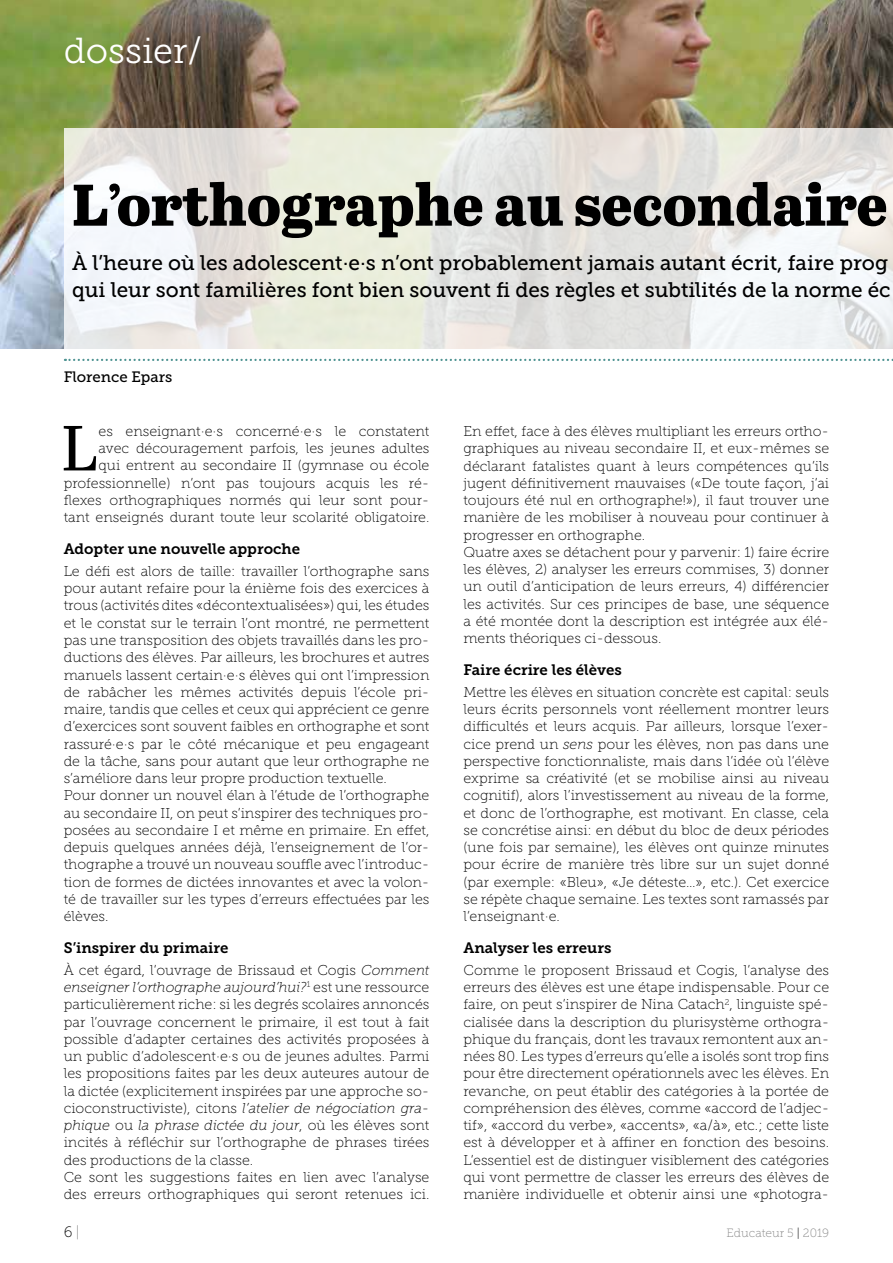
<style>
.page{position:relative;width:893px;height:1263px;background:#fff}
.page>*{position:absolute;margin:0;border:0;box-sizing:border-box;transform-origin:0 0}
.t1{font:63.6px "Abril Text";color:#000}
.t2{font:800 58.5px "Abril Text";color:#000}
.t3{font:36px "Museo Slab 300";color:#fff}
.t4{font:21px/27px "Museo Slab 500";color:#000}
.t5{font:15px "Museo Slab 700";color:#000}
.t6{font:15px "Museo Slab 500";color:#000}
.t7{font:15px "Museo Slab 100";color:#000}
.t8{font:14.25px/17.2px "Museo Slab 100";color:#000}
.t9{font:12px "Museo Slab 100";color:#878787}
.s1{font-style:italic}
.s2{color:#878787}
.s3{color:#000}
</style>
<div class="page">
<img style="left:0;top:0;width:893px;height:349px">
<svg style="left:64px;top:128px;width:829px;height:221px"></svg>
<svg style="left:65px;top:359px;width:828px;height:2px"></svg>
<h3 class="t3" style="left:64px;top:31px;width:140px">dossier/</h3>
<h2 class="t2" style="left:72px;top:162px;width:817px">L’orthographe au secondaire</h2>
<h3 class="t4" style="left:72px;top:249px;width:820px">À l’heure où les adolescent·e·s n’ont probablement jamais autant écrit, faire prog qui leur sont familières font bien souvent fi des règles et subtilités de la norme éc</h3>
<p class="t6" style="left:64px;top:369px;width:110px">Florence Epars</p>
<p class="t8" style="left:64px;top:422px;width:367px;text-align:right">es enseignant·e·s concerné·e·s le constatent<br>avec découragement parfois, les jeunes adultes<br>qui entrent au secondaire II (gymnase ou école professionnelle) n’ont pas toujours acquis les ré&shy;flexes orthographiques normés qui leur sont pour&shy;tant enseignés durant toute leur scolarité obligatoire.</p>
<p class="t5" style="left:64px;top:541px;width:238px">Adopter une nouvelle approche</p>
<p class="t8" style="left:64px;top:562px;width:367px">Le défi est alors de taille: travailler l’orthographe sans pour autant refaire pour la énième fois des exercices à trous (activités dites «décontextualisées») qui, les études et le constat sur le terrain l’ont montré, ne permettent pas une transposition des objets travaillés dans les pro&shy;ductions des élèves. Par ailleurs, les brochures et autres manuels lassent certain·e·s élèves qui ont l’impression de rabâcher les mêmes activités depuis l’école pri&shy;maire, tandis que celles et ceux qui apprécient ce genre d’exercices sont souvent faibles en orthographe et sont rassuré·e·s par le côté mécanique et peu engageant de la tâche, sans pour autant que leur orthographe ne s’améliore dans leur propre production textuelle.<br>Pour donner un nouvel élan à l’étude de l’orthographe au secondaire II, on peut s’inspirer des techniques pro&shy;posées au secondaire I et même en primaire. En effet, depuis quelques années déjà, l’enseignement de l’or&shy;thographe a trouvé un nouveau souffle avec l’introduc&shy;tion de formes de dictées innovantes et avec la volon&shy;té de travailler sur les types d’erreurs effectuées par les élèves.</p>
<p class="t5" style="left:64px;top:939px;width:166px">S’inspirer du primaire</p>
<p class="t8" style="left:64px;top:961px;width:367px">À cet égard, l’ouvrage de Brissaud et Cogis <span class="s1">Comment enseigner l’orthographe aujourd’hui?</span><sup>1</sup> est une ressource particulièrement riche: si les degrés scolaires annoncés par l’ouvrage concernent le primaire, il est tout à fait possible d’adapter certaines des activités proposées à un public d’adolescent·e·s ou de jeunes adultes. Parmi les propositions faites par les deux auteures autour de la dictée (explicitement inspirées par une approche so&shy;cioconstructiviste), citons <span class="s1">l’atelier de négociation gra&shy;phique</span> ou <span class="s1">la phrase dictée du jour</span>, où les élèves sont incités à réfléchir sur l’orthographe de phrases tirées des productions de la classe.<br>Ce sont les suggestions faites en lien avec l’analyse des erreurs orthographiques qui seront retenues ici.</p>
<h1 class="t1" style="left:61px;top:402px;width:39px">L</h1>
<p class="t8" style="left:463px;top:423px;width:367px">En effet, face à des élèves multipliant les erreurs ortho&shy;graphiques au niveau secondaire II, et eux-mêmes se déclarant fatalistes quant à leurs compétences qu’ils jugent définitivement mauvaises («De toute façon, j’ai toujours été nul en orthographe!»), il faut trouver une manière de les mobiliser à nouveau pour continuer à progresser en orthographe.<br>Quatre axes se détachent pour y parvenir: 1) faire écrire les élèves, 2) analyser les erreurs commises, 3) donner un outil d’anticipation de leurs erreurs, 4) différencier les activités. Sur ces principes de base, une séquence a été montée dont la description est intégrée aux élé&shy;ments théoriques ci-dessous.</p>
<p class="t5" style="left:463px;top:661px;width:160px">Faire écrire les élèves</p>
<p class="t8" style="left:463px;top:683px;width:367px;text-align:justify">Mettre les élèves en situation concrète est capital: seuls leurs écrits personnels vont réellement montrer leurs difficultés et leurs acquis. Par ailleurs, lorsque l’exer&shy;cice prend un <span class="s1">sens</span> pour les élèves, non pas dans une perspective fonctionnaliste, mais dans l’idée où l’élève exprime sa créativité (et se mobilise ainsi au niveau cognitif), alors l’investissement au niveau de la forme, et donc de l’orthographe, est motivant. En classe, cela se concrétise ainsi: en début du bloc de deux périodes (une fois par semaine), les élèves ont quinze minutes pour écrire de manière très libre sur un sujet donné (par exemple: «Bleu», «Je déteste…», etc.). Cet exercice se répète chaque semaine. Les textes sont ramassés par l’enseignant·e.</p>
<p class="t5" style="left:463px;top:939px;width:149px">Analyser les erreurs</p>
<p class="t8" style="left:463px;top:961px;width:367px;text-align:justify">Comme le proposent Brissaud et Cogis, l’analyse des erreurs des élèves est une étape indispensable. Pour ce faire, on peut s’inspirer de Nina Catach<sup>2</sup>, linguiste spé&shy;cialisée dans la description du plurisystème orthogra&shy;phique du français, dont les travaux remontent aux an&shy;nées 80. Les types d’erreurs qu’elle a isolés sont trop fins pour être directement opérationnels avec les élèves. En revanche, on peut établir des catégories à la portée de compréhension des élèves, comme «accord de l’adjec&shy;tif», «accord du verbe», «accents», «a/à», etc.; cette liste est à développer et à affiner en fonction des besoins.<br>L’essentiel est de distinguer visiblement des catégories qui vont permettre de classer les erreurs des élèves de manière individuelle et obtenir ainsi une «photogra-</p>
<p class="t7" style="left:64px;top:1223px;width:17px">6<span class="s2">|</span></p>
<p class="t9" style="left:727px;top:1226px;width:104px">Educateur 5 <span class="s3">|</span> 2019</p>
</div>
